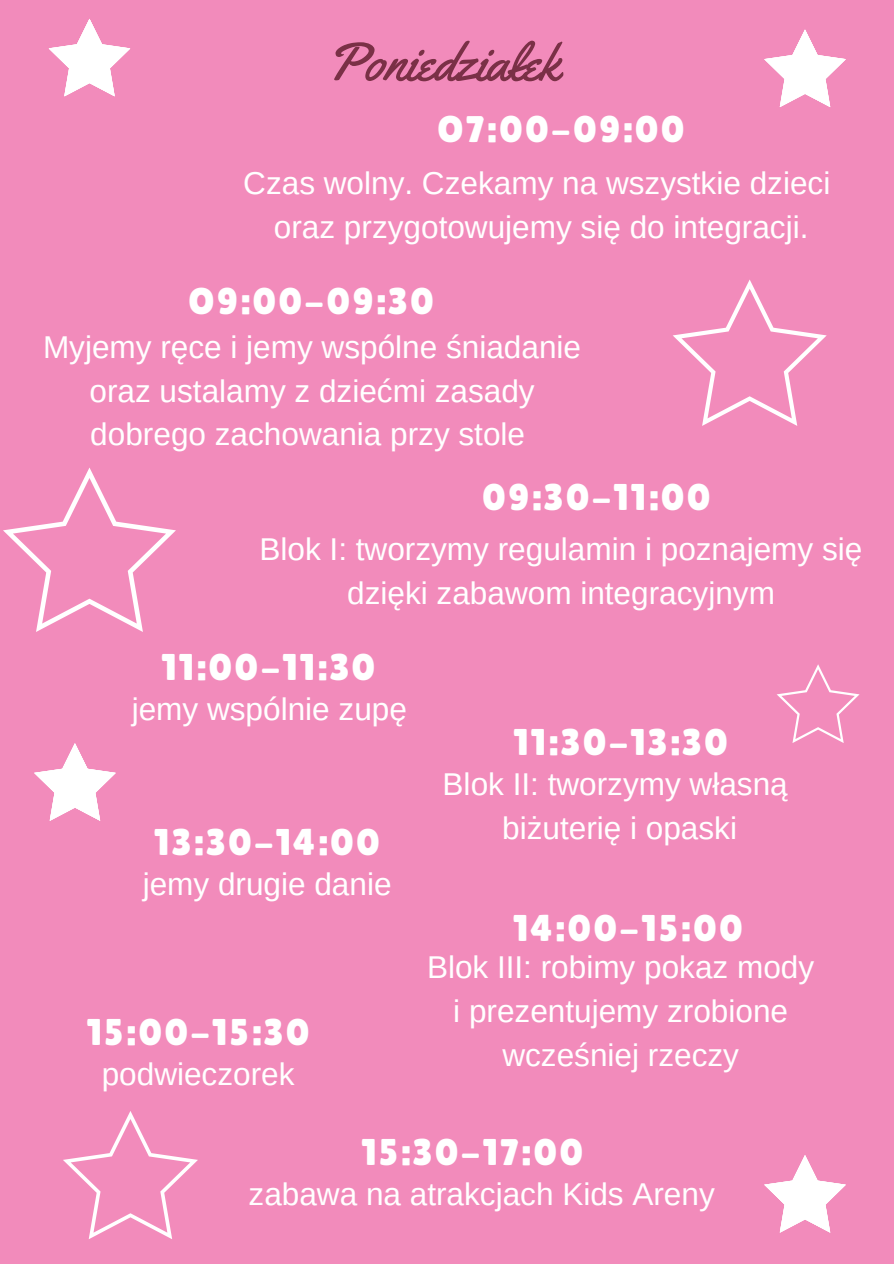
<style>
.page{position:relative;width:894px;height:1264px;background:#fff}
.page>*{position:absolute;margin:0;border:0;box-sizing:border-box;transform-origin:0 0}
.t1{font:54px "Yellowtail";color:#7a3046}
.t2{font:37.2px "Lilita One";letter-spacing:.06em;color:#fff}
.t3{font:31.5px/44px "Arimo";color:#fff;text-align:center}
</style>
<div class="page">
<div style="left:0;top:0;width:893px;height:1263px;background:#f28bbb"></div>
<svg style="left:49px;top:19px;width:81px;height:77px"></svg>
<svg style="left:764px;top:29px;width:81px;height:78px"></svg>
<svg style="left:673px;top:279px;width:153px;height:147px"></svg>
<svg style="left:3px;top:467px;width:173px;height:165px"></svg>
<svg style="left:34px;top:743px;width:82px;height:78px"></svg>
<svg style="left:764px;top:1155px;width:81px;height:77px"></svg>
<svg style="left:63px;top:1111px;width:135px;height:128px"></svg>
<svg style="left:777px;top:664px;width:82px;height:79px"></svg>
<h1 class="t1" style="left:325px;top:28px;width:235px">Poniedziałek</h1>
<p class="t2" style="left:437px;top:107px;width:248px">O7:00-09:00</p>
<p class="t3" style="left:243px;top:161px;width:588px">Czas wolny. Czekamy na wszystkie dzieci oraz przygotowujemy się do integracji.</p>
<p class="t2" style="left:188px;top:279px;width:247px">O9:00-09:30</p>
<p class="t3" style="left:43px;top:324px;width:539px">Myjemy ręce i jemy wspólne śniadanie oraz ustalamy z dziećmi zasady dobrego zachowania przy stole</p>
<p class="t2" style="left:482px;top:476px;width:230px">09:30-11:00</p>
<p class="t3" style="left:259px;top:527px;width:604px">Blok I: tworzymy regulamin i poznajemy się dzięki zabawom integracyjnym</p>
<p class="t2" style="left:161px;top:645px;width:215px">11:00-11:30</p>
<p class="t3" style="left:132px;top:687px;width:277px">jemy wspólnie zupę</p>
<p class="t2" style="left:154px;top:821px;width:227px">13:30-14:00</p>
<p class="t3" style="left:143px;top:862px;width:250px">jemy drugie danie</p>
<p class="t2" style="left:87px;top:1010px;width:224px">15:00-15:30</p>
<p class="t3" style="left:102px;top:1052px;width:194px">podwieczorek</p>
<p class="t2" style="left:513px;top:720px;width:216px">11:30-13:30</p>
<p class="t3" style="left:442px;top:762px;width:346px">Blok II: tworzymy własną biżuterię i opaski</p>
<p class="t2" style="left:513px;top:906px;width:231px">14:00-15:00</p>
<p class="t3" style="left:427px;top:944px;width:388px">Blok III: robimy pokaz mody i prezentujemy zrobione wcześniej rzeczy</p>
<p class="t2" style="left:361px;top:1130px;width:223px">15:30-17:00</p>
<p class="t3" style="left:248px;top:1171px;width:467px">zabawa na atrakcjach Kids Areny</p>
</div>
